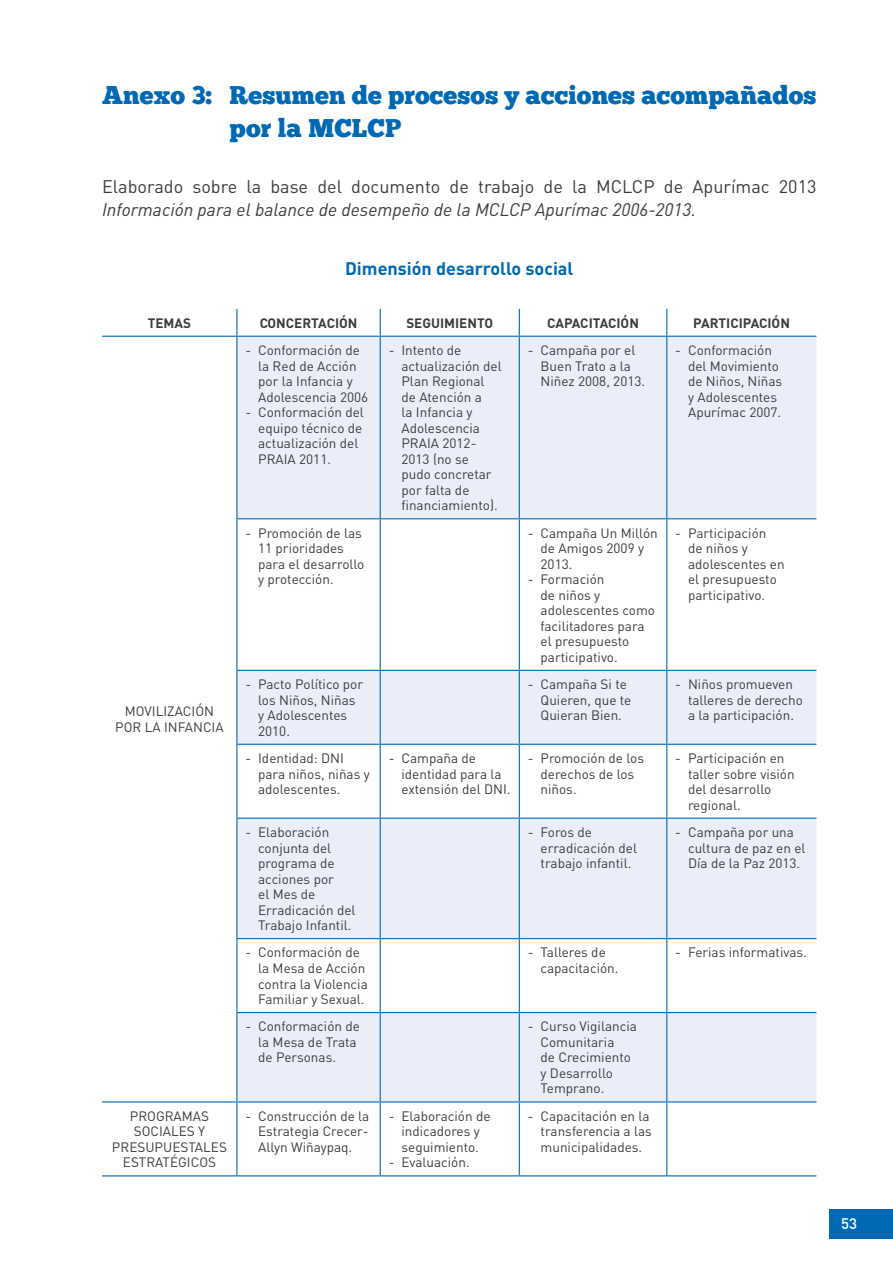
<style>
.page{position:relative;width:893px;height:1263px;background:#fff}
.page>*{position:absolute;margin:0;border:0;box-sizing:border-box;transform-origin:0 0}
.t1{font:25.5px/32.4px "Chunk Five Ex";letter-spacing:.005em;color:#0069b4}
.t2{font:18px "DIN Pro";color:#3c3c3b}
.t3{font:italic 18px "DIN";color:#3c3c3b}
.t4{font:700 18px "DIN Pro";color:#0069b4}
.t5{font:500 15px "DIN";color:#fff}
.t6{font:13.5px/15.6px "DIN Pro";color:#3c3c3b}
.t7{font:700 13.5px "DIN Pro";color:#3c3c3b}
</style>
<div class="page">
<div style="left:829px;top:1209px;width:64px;height:29px;background:#0069b4"></div>
<svg style="left:237px;top:337px;width:579px;height:764px;fill:#e9eef9"></svg>
<svg style="left:236px;top:309px;width:1px;height:27px"></svg>
<svg style="left:380px;top:309px;width:1px;height:27px"></svg>
<svg style="left:519px;top:309px;width:1px;height:27px"></svg>
<svg style="left:666px;top:309px;width:1px;height:27px"></svg>
<hr style="left:102px;top:336px;width:135px;height:1px;background:#0069b4">
<hr style="left:237px;top:336px;width:143px;height:1px;background:#0069b4">
<hr style="left:236px;top:337px;width:1px;height:181px;background:#0069b4">
<hr style="left:380px;top:336px;width:139px;height:1px;background:#0069b4">
<hr style="left:380px;top:337px;width:1px;height:181px;background:#0069b4">
<hr style="left:519px;top:336px;width:148px;height:1px;background:#0069b4">
<hr style="left:519px;top:337px;width:1px;height:181px;background:#0069b4">
<hr style="left:667px;top:336px;width:149px;height:1px;background:#0069b4">
<hr style="left:666px;top:337px;width:1px;height:181px;background:#0069b4">
<hr style="left:236px;top:518px;width:144px;height:1px;background:#0069b4">
<hr style="left:236px;top:519px;width:1px;height:151px;background:#0069b4">
<hr style="left:380px;top:518px;width:139px;height:1px;background:#0069b4">
<hr style="left:380px;top:519px;width:1px;height:151px;background:#0069b4">
<hr style="left:519px;top:518px;width:148px;height:1px;background:#0069b4">
<hr style="left:519px;top:519px;width:1px;height:151px;background:#0069b4">
<hr style="left:667px;top:518px;width:149px;height:1px;background:#0069b4">
<hr style="left:666px;top:519px;width:1px;height:151px;background:#0069b4">
<hr style="left:236px;top:670px;width:144px;height:1px;background:#0069b4">
<hr style="left:236px;top:671px;width:1px;height:73px;background:#0069b4">
<hr style="left:380px;top:670px;width:139px;height:1px;background:#0069b4">
<hr style="left:380px;top:671px;width:1px;height:73px;background:#0069b4">
<hr style="left:519px;top:670px;width:148px;height:1px;background:#0069b4">
<hr style="left:519px;top:671px;width:1px;height:73px;background:#0069b4">
<hr style="left:667px;top:670px;width:149px;height:1px;background:#0069b4">
<hr style="left:666px;top:671px;width:1px;height:73px;background:#0069b4">
<hr style="left:236px;top:744px;width:144px;height:1px;background:#0069b4">
<hr style="left:236px;top:745px;width:1px;height:73px;background:#0069b4">
<hr style="left:380px;top:744px;width:139px;height:1px;background:#0069b4">
<hr style="left:380px;top:745px;width:1px;height:73px;background:#0069b4">
<hr style="left:519px;top:744px;width:148px;height:1px;background:#0069b4">
<hr style="left:519px;top:745px;width:1px;height:73px;background:#0069b4">
<hr style="left:667px;top:744px;width:149px;height:1px;background:#0069b4">
<hr style="left:666px;top:745px;width:1px;height:73px;background:#0069b4">
<hr style="left:236px;top:818px;width:144px;height:1px;background:#0069b4">
<hr style="left:236px;top:819px;width:1px;height:119px;background:#0069b4">
<hr style="left:380px;top:818px;width:139px;height:1px;background:#0069b4">
<hr style="left:380px;top:819px;width:1px;height:119px;background:#0069b4">
<hr style="left:519px;top:818px;width:148px;height:1px;background:#0069b4">
<hr style="left:519px;top:819px;width:1px;height:119px;background:#0069b4">
<hr style="left:667px;top:818px;width:149px;height:1px;background:#0069b4">
<hr style="left:666px;top:819px;width:1px;height:119px;background:#0069b4">
<hr style="left:236px;top:938px;width:144px;height:1px;background:#0069b4">
<hr style="left:236px;top:939px;width:1px;height:73px;background:#0069b4">
<hr style="left:380px;top:938px;width:139px;height:1px;background:#0069b4">
<hr style="left:380px;top:939px;width:1px;height:73px;background:#0069b4">
<hr style="left:519px;top:938px;width:148px;height:1px;background:#0069b4">
<hr style="left:519px;top:939px;width:1px;height:73px;background:#0069b4">
<hr style="left:667px;top:938px;width:149px;height:1px;background:#0069b4">
<hr style="left:666px;top:939px;width:1px;height:73px;background:#0069b4">
<hr style="left:236px;top:1012px;width:144px;height:1px;background:#0069b4">
<hr style="left:236px;top:1013px;width:1px;height:88px;background:#0069b4">
<hr style="left:380px;top:1012px;width:139px;height:1px;background:#0069b4">
<hr style="left:380px;top:1013px;width:1px;height:88px;background:#0069b4">
<hr style="left:519px;top:1012px;width:148px;height:1px;background:#0069b4">
<hr style="left:519px;top:1013px;width:1px;height:88px;background:#0069b4">
<hr style="left:667px;top:1012px;width:149px;height:1px;background:#0069b4">
<hr style="left:666px;top:1013px;width:1px;height:88px;background:#0069b4">
<hr style="left:102px;top:1101px;width:135px;height:1px;background:#0069b4">
<hr style="left:237px;top:1101px;width:143px;height:1px;background:#0069b4">
<hr style="left:236px;top:1102px;width:1px;height:73px;background:#0069b4">
<hr style="left:380px;top:1101px;width:139px;height:1px;background:#0069b4">
<hr style="left:380px;top:1102px;width:1px;height:73px;background:#0069b4">
<hr style="left:519px;top:1101px;width:148px;height:1px;background:#0069b4">
<hr style="left:519px;top:1102px;width:1px;height:73px;background:#0069b4">
<hr style="left:667px;top:1101px;width:149px;height:1px;background:#0069b4">
<hr style="left:666px;top:1102px;width:1px;height:73px;background:#0069b4">
<hr style="left:102px;top:1175px;width:135px;height:1px;background:#0069b4">
<hr style="left:237px;top:1175px;width:143px;height:1px;background:#0069b4">
<hr style="left:380px;top:1175px;width:139px;height:1px;background:#0069b4">
<hr style="left:519px;top:1175px;width:148px;height:1px;background:#0069b4">
<hr style="left:667px;top:1175px;width:149px;height:1px;background:#0069b4">
<h1 class="t1" style="left:230px;top:79px;width:588px;text-indent:-128px">Anexo 3: Resumen de procesos y acciones acompañados por la MCLCP</h1>
<h2 class="t2" style="left:102px;top:174px;width:716px">Elaborado sobre la base del documento de trabajo de la MCLCP de Apurímac 2013</h2>
<h2 class="t3" style="left:102px;top:198px;width:595px">Información para el balance de desempeño de la MCLCP Apurímac 2006-2013.</h2>
<h2 class="t4" style="left:345px;top:256px;width:230px">Dimensión desarrollo social</h2>
<p class="t7" style="left:148px;top:314px;width:45px">TEMAS</p>
<p class="t7" style="left:260px;top:314px;width:99px">CONCERTACIÓN</p>
<p class="t7" style="left:406px;top:314px;width:88px">SEGUIMIENTO</p>
<p class="t7" style="left:547px;top:314px;width:93px">CAPACITACIÓN</p>
<p class="t7" style="left:693px;top:314px;width:98px">PARTICIPACIÓN</p>
<p class="t6" style="left:258px;top:342px;width:112px;text-indent:-13px">- Conformación de la Red de Acción por la Infancia y<br>Adolescencia 2006</p>
<p class="t6" style="left:258px;top:404px;width:107px;text-indent:-13px">- Conformación del equipo técnico de actualización del<br>PRAIA 2011.</p>
<p class="t6" style="left:401px;top:342px;width:102px;text-indent:-13px">- Intento de actualización del<br>Plan Regional de Atención a<br>la Infancia y<br>Adolescencia<br>PRAIA 2012-<br>2013 (no se pudo concretar por falta de financiamiento).</p>
<p class="t6" style="left:541px;top:342px;width:106px;text-indent:-13px">- Campaña por el<br>Buen Trato a la<br>Niñez 2008, 2013.</p>
<p class="t6" style="left:688px;top:342px;width:96px;text-indent:-13px">- Conformación del Movimiento de Niños, Niñas y Adolescentes<br>Apurímac 2007.</p>
<p class="t6" style="left:115px;top:703px;width:110px;text-align:center">MOVILIZACIÓN<br>POR LA INFANCIA</p>
<p class="t6" style="left:258px;top:524px;width:108px;text-indent:-13px">- Promoción de las<br>11 prioridades para el desarrollo y protección.</p>
<p class="t6" style="left:541px;top:524px;width:119px;text-indent:-13px">- Campaña Un Millón de Amigos 2009 y<br>2013.</p>
<p class="t6" style="left:541px;top:571px;width:116px;text-indent:-13px">- Formación<br>de niños y adolescentes como facilitadores para el presupuesto participativo.</p>
<p class="t6" style="left:688px;top:524px;width:98px;text-indent:-13px">- Participación<br>de niños y adolescentes en el presupuesto participativo.</p>
<p class="t6" style="left:258px;top:676px;width:106px;text-indent:-13px">- Pacto Político por los Niños, Niñas y Adolescentes<br>2010.</p>
<p class="t6" style="left:541px;top:676px;width:92px;text-indent:-13px">- Campaña Si te<br>Quieren, que te<br>Quieran Bien.</p>
<p class="t6" style="left:688px;top:676px;width:116px;text-indent:-13px">- Niños promueven talleres de derecho a la participación.</p>
<p class="t6" style="left:258px;top:750px;width:113px;text-indent:-13px">- Identidad: DNI para niños, niñas y adolescentes.</p>
<p class="t6" style="left:401px;top:750px;width:111px;text-indent:-13px">- Campaña de identidad para la extensión del DNI.</p>
<p class="t6" style="left:541px;top:750px;width:105px;text-indent:-13px">- Promoción de los derechos de los niños.</p>
<p class="t6" style="left:688px;top:750px;width:108px;text-indent:-13px">- Participación en taller sobre visión del desarrollo regional.</p>
<p class="t6" style="left:258px;top:824px;width:99px;text-indent:-13px">- Elaboración conjunta del programa de acciones por<br>el Mes de<br>Erradicación del<br>Trabajo Infantil.</p>
<p class="t6" style="left:541px;top:824px;width:98px;text-indent:-13px">- Foros de erradicación del trabajo infantil.</p>
<p class="t6" style="left:688px;top:824px;width:119px;text-indent:-13px">- Campaña por una cultura de paz en el<br>Día de la Paz 2013.</p>
<p class="t6" style="left:258px;top:944px;width:111px;text-indent:-13px">- Conformación de la Mesa de Acción contra la Violencia<br>Familiar y Sexual.</p>
<p class="t6" style="left:541px;top:944px;width:79px;text-indent:-13px">- Talleres de capacitación.</p>
<p class="t6" style="left:675px;top:944px;width:133px">- Ferias informativas.</p>
<p class="t6" style="left:258px;top:1018px;width:103px;text-indent:-13px">- Conformación de la Mesa de Trata de Personas.</p>
<p class="t6" style="left:541px;top:1018px;width:98px;text-indent:-13px">- Curso Vigilancia<br>Comunitaria<br>de Crecimiento y Desarrollo<br>Temprano.</p>
<p class="t6" style="left:112px;top:1107px;width:116px;text-align:center">PROGRAMAS<br>SOCIALES Y<br>PRESUPUESTALES<br>ESTRATÉGICOS</p>
<p class="t6" style="left:258px;top:1107px;width:113px;text-align:justify;text-indent:-13px">- Construcción de la Estrategia Crecer-Allyn Wiñaypaq.</p>
<p class="t6" style="left:389px;top:1107px;width:103px;text-align:center">- Elaboración de indicadores y seguimiento.</p>
<p class="t6" style="left:389px;top:1154px;width:82px">- Evaluación.</p>
<p class="t6" style="left:541px;top:1107px;width:113px;text-indent:-13px">- Capacitación en la transferencia a las municipalidades.</p>
<p class="t5" style="left:841px;top:1214px;width:17px">53</p>
</div>
